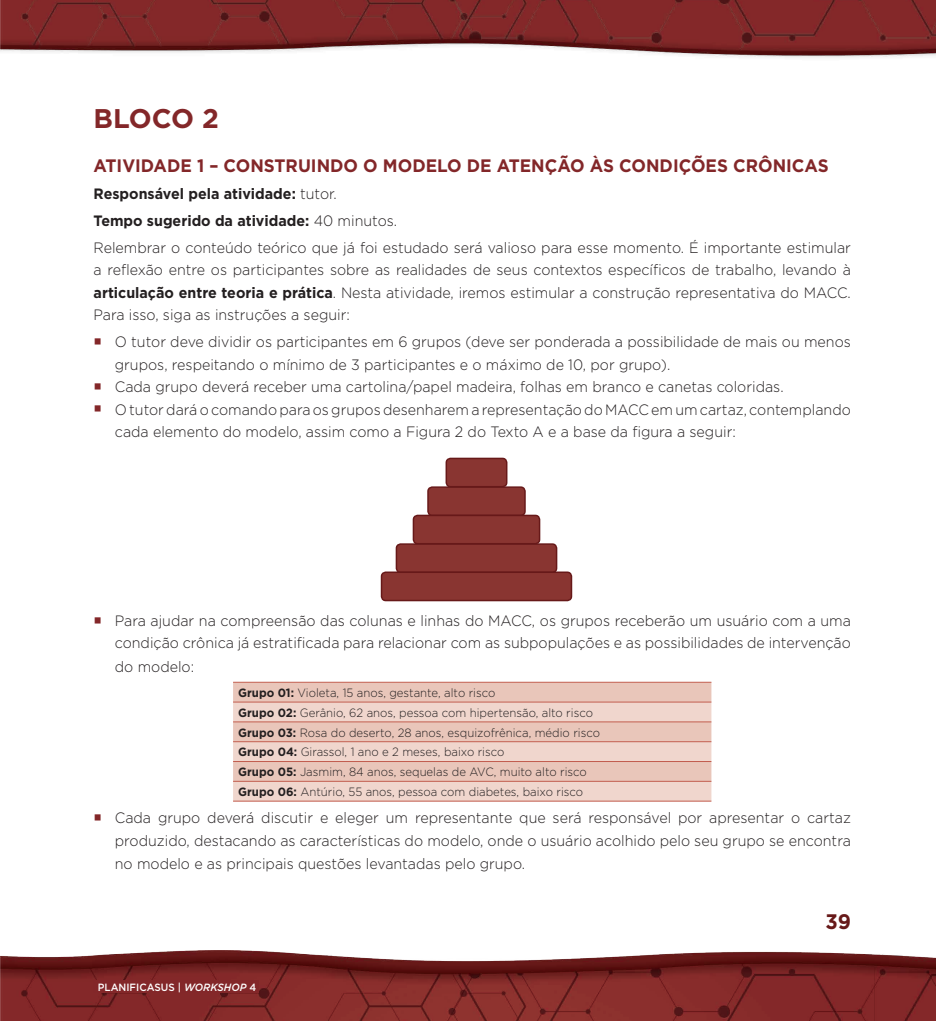
<style>
.page{position:relative;width:936px;height:1021px;background:#fff}
.page>*{position:absolute;margin:0;border:0;box-sizing:border-box;transform-origin:0 0}
.Título{font:700 27px "Gotham";letter-spacing:-.01em;color:#832729}
.t1{font:700 21px "Gotham";color:#671919;scale:.95 1}
.Inter_1{font:700 18px "Gotham";color:#832729;scale:.95 1}
.Texto{font:300 15px/22.5px "Gotham";color:#231f20;text-align:justify;scale:.95 1}
.Texto-2{font:700 15px "Gotham";color:#231f20;scale:.95 1}
.Tabela_Texto{font:300 12px "Gotham";color:#231f20;scale:.95 1}
.t2{font:500 10.5px "Gotham";color:#fff;scale:.95 1}
.s1{font-weight:300}
.s2{font-weight:700}
.s3{color:#832729}
.s4{font-style:italic}
</style>
<div class="page">
<img style="left:1px;top:950px;width:934px;height:70px">
<img style="left:1px;top:0;width:934px;height:58px">
<div style="left:94px;top:980px;width:165px;height:12px;background:#832729"></div>
<div style="left:446px;top:458px;width:60px;height:28px;background:#893531;border-radius:4px"></div>
<div style="left:445px;top:457px;width:62px;height:30px;border:2px solid #671919;border-radius:4px"></div>
<div style="left:428px;top:487px;width:97px;height:28px;background:#893531;border-radius:4px"></div>
<div style="left:427px;top:486px;width:98px;height:30px;border:2px solid #671919;border-radius:4px"></div>
<div style="left:413px;top:515px;width:126px;height:28px;background:#893531;border-radius:4px"></div>
<div style="left:412px;top:514px;width:128px;height:30px;border:2px solid #671919;border-radius:4px"></div>
<div style="left:396px;top:544px;width:160px;height:28px;background:#893531;border-radius:4px"></div>
<div style="left:395px;top:543px;width:162px;height:30px;border:2px solid #671919;border-radius:4px"></div>
<div style="left:381px;top:572px;width:190px;height:28px;background:#893531;border-radius:4px"></div>
<div style="left:381px;top:571px;width:191px;height:30px;border:2px solid #671919;border-radius:4px"></div>
<div style="left:233px;top:683px;width:478px;height:18px;background:#e9c6ba"></div>
<svg style="left:233px;top:702px;width:478px;height:98px;background:#eccdc3"></svg>
<hr style="left:233px;top:682px;width:478px;height:1px;background:#c25d4e">
<hr style="left:233px;top:701px;width:478px;height:1px;background:#c25d4e">
<hr style="left:233px;top:721px;width:478px;height:1px;background:#c25d4e">
<hr style="left:233px;top:741px;width:478px;height:1px;background:#c25d4e">
<hr style="left:233px;top:761px;width:478px;height:1px;background:#c25d4e">
<hr style="left:233px;top:781px;width:478px;height:1px;background:#c25d4e">
<hr style="left:233px;top:800px;width:478px;height:1px;background:#c25d4e">
<p class="Título" style="left:94px;top:100px;width:127px">BLOCO 2</p>
<p class="Inter_1" style="left:94px;top:154px;width:775px">ATIVIDADE 1 – CONSTRUINDO O MODELO DE ATENÇÃO ÀS CONDIÇÕES CRÔNICAS</p>
<p class="Texto-2" style="left:94px;top:184px;width:257px">Responsável pela atividade: <span class="s1">tutor.</span></p>
<p class="Texto-2" style="left:94px;top:211px;width:321px">Tempo sugerido da atividade: <span class="s1">40 minutos.</span></p>
<p class="Texto" style="left:94px;top:236px;width:798px">Relembrar o conteúdo teórico que já foi estudado será valioso para esse momento. É importante estimular a reflexão entre os participantes sobre as realidades de seus contextos específicos de trabalho, levando à <span class="s2">articulação entre teoria e prática</span>. Nesta atividade, iremos estimular a construção representativa do MACC.<br>Para isso, siga as instruções a seguir:</p>
<p class="Texto" style="left:115px;top:330px;width:776px;text-indent:-21px"><span class="s3">◼</span> O tutor deve dividir os participantes em 6 grupos (deve ser ponderada a possibilidade de mais ou menos grupos, respeitando o mínimo de 3 participantes e o máximo de 10, por grupo).</p>
<p class="Texto" style="left:94px;top:375px;width:727px"><span class="s3">◼</span> Cada grupo deverá receber uma cartolina/papel madeira, folhas em branco e canetas coloridas.</p>
<p class="Texto" style="left:115px;top:397px;width:776px;text-indent:-21px"><span class="s3">◼</span> O tutor dará o comando para os grupos desenharem a representação do MACC em um cartaz, contemplando cada elemento do modelo, assim como a Figura 2 do Texto A e a base da figura a seguir:</p>
<p class="Texto" style="left:115px;top:608px;width:776px;line-height:23px;text-indent:-21px"><span class="s3">◼</span> Para ajudar na compreensão das colunas e linhas do MACC, os grupos receberão um usuário com a uma condição crônica já estratificada para relacionar com as subpopulações e as possibilidades de intervenção do modelo:</p>
<p class="Tabela_Texto" style="left:238px;top:685px;width:272px"><span class="s2">Grupo 01:</span> Violeta, 15 anos, gestante, alto risco</p>
<p class="Tabela_Texto" style="left:238px;top:705px;width:375px"><span class="s2">Grupo 02:</span> Gerânio, 62 anos, pessoa com hipertensão, alto risco</p>
<p class="Tabela_Texto" style="left:238px;top:724px;width:382px"><span class="s2">Grupo 03:</span> Rosa do deserto, 28 anos, esquizofrênica, médio risco</p>
<p class="Tabela_Texto" style="left:238px;top:744px;width:282px"><span class="s2">Grupo 04:</span> Girassol, 1 ano e 2 meses, baixo risco</p>
<p class="Tabela_Texto" style="left:238px;top:764px;width:368px"><span class="s2">Grupo 05:</span> Jasmim, 84 anos, sequelas de AVC, muito alto risco</p>
<p class="Tabela_Texto" style="left:238px;top:784px;width:364px"><span class="s2">Grupo 06:</span> Antúrio, 55 anos, pessoa com diabetes, baixo risco</p>
<p class="Texto" style="left:115px;top:805px;width:776px;line-height:23.2px;text-indent:-21px"><span class="s3">◼</span> Cada grupo deverá discutir e eleger um representante que será responsável por apresentar o cartaz produzido, destacando as características do modelo, onde o usuário acolhido pelo seu grupo se encontra no modelo e as principais questões levantadas pelo grupo.</p>
<p class="t2" style="left:98px;top:980px;width:168px">PLANIFICASUS | <span class="s4">WORKSHOP</span> 4</p>
<h2 class="t1" style="left:825px;top:907px;width:28px">39</h2>
</div>
